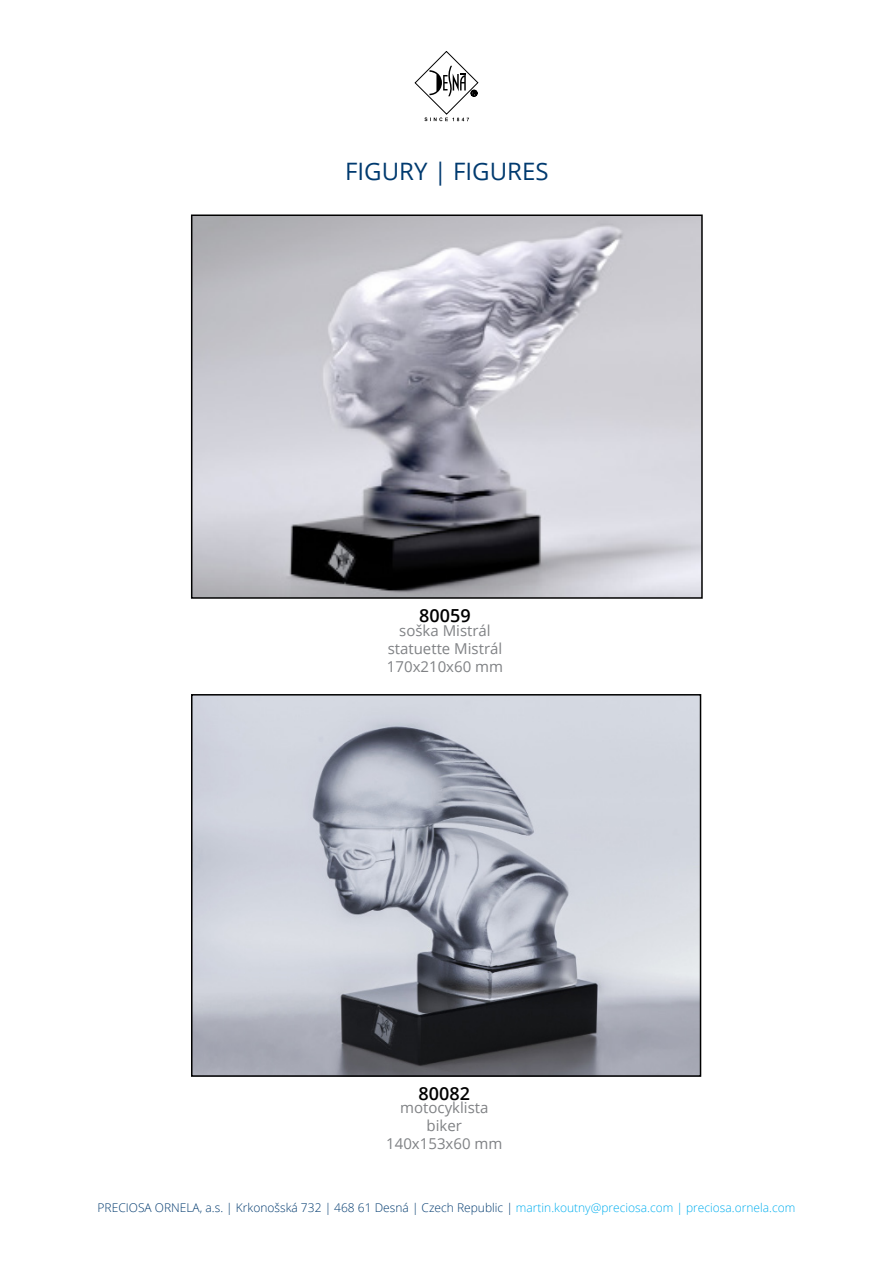
<style>
.page{position:relative;width:893px;height:1263px;background:#fff}
.page>*{position:absolute;margin:0;border:0;box-sizing:border-box;transform-origin:0 0}
.t1{font:24px "Open Sans";color:#003a6f}
.t2{font:600 18px "Open Sans";color:#000}
.t3{font:15px/18px "Open Sans";color:#808285;text-align:center}
.t4{font:300 12px "Open Sans";color:#003a6f}
.s1{color:#00aeef}
</style>
<div class="page">
<svg style="left:415px;top:51px;width:63px;height:70px"></svg>
<img style="left:194px;top:697px;width:504px;height:377px">
<div style="left:191px;top:694px;width:510px;height:383px;border:2px solid #000"></div>
<img style="left:194px;top:217px;width:506px;height:379px">
<div style="left:191px;top:214px;width:512px;height:385px;border:2px solid #000"></div>
<h1 class="t1" style="left:345px;top:155px;width:205px">FIGURY | FIGURES</h1>
<h2 class="t2" style="left:419px;top:603px;width:53px">80059</h2>
<p class="t3" style="left:387px;top:621px;width:118px">soška Mistrál statuette Mistrál<br>170x210x60 mm</p>
<h2 class="t2" style="left:419px;top:1081px;width:53px">80082</h2>
<p class="t3" style="left:386px;top:1098px;width:118px">motocyklista biker<br>140x153x60 mm</p>
<p class="t4" style="left:98px;top:1199px;width:699px">PRECIOSA ORNELA, a.s. | Krkonošská 732 | 468 61 Desná | Czech Republic | <span class="s1">martin.koutny@preciosa.com | preciosa.ornela.com</span></p>
</div>
